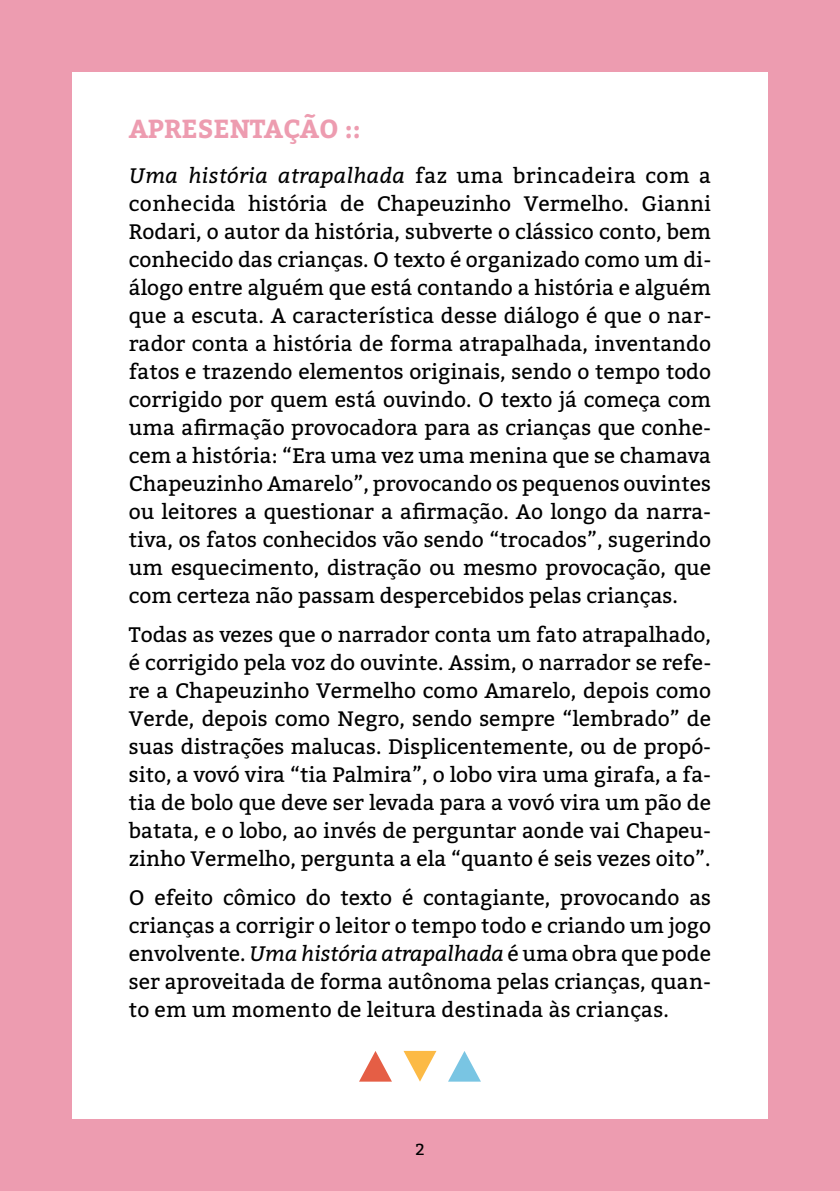
<style>
.page{position:relative;width:840px;height:1191px;background:#fff}
.page>*{position:absolute;margin:0;border:0;box-sizing:border-box;transform-origin:0 0}
.t1{font:700 26px "Bitter";letter-spacing:-.01em;color:#ed9cb0}
.t2{font:21px/28px "Bitter";color:#000;text-align:justify}
.t3{font:16px "Bitter";color:#000}
.s1{font-style:italic}
</style>
<div class="page">
<div style="left:0;top:0;width:839px;height:1191px;background:#ed9cb0"></div>
<div style="left:72px;top:72px;width:695px;height:1047px;background:#fff"></div>
<svg style="left:359px;top:1051px;width:33px;height:30px"></svg>
<svg style="left:403px;top:1051px;width:33px;height:30px"></svg>
<svg style="left:448px;top:1051px;width:32px;height:30px"></svg>
<p class="t1" style="left:129px;top:108px;width:233px">APRESENTAÇÃO ::</p>
<p class="t2" style="left:129px;top:160px;width:583px"><span class="s1">Uma história atrapalhada</span> faz uma brincadeira com a conhecida história de Chapeuzinho Vermelho. Gianni Rodari, o autor da história, subverte o clássico conto, bem conhecido das crianças. O texto é organizado como um di&shy;álogo entre alguém que está contando a história e alguém que a escuta. A característica desse diálogo é que o nar&shy;rador conta a história de forma atrapalhada, inventando fatos e trazendo elementos originais, sendo o tempo todo corrigido por quem está ouvindo. O texto já começa com uma afirmação provocadora para as crianças que conhe&shy;cem a história: “Era uma vez uma menina que se chamava Chapeuzinho Amarelo”, provocando os pequenos ouvintes ou leitores a questionar a afirmação. Ao longo da narra&shy;tiva, os fatos conhecidos vão sendo “trocados”, sugerindo um esquecimento, distração ou mesmo provocação, que com certeza não passam despercebidos pelas crianças.</p>
<p class="t2" style="left:129px;top:620px;width:583px">Todas as vezes que o narrador conta um fato atrapalhado, é corrigido pela voz do ouvinte. Assim, o narrador se refe&shy;re a Chapeuzinho Vermelho como Amarelo, depois como Verde, depois como Negro, sendo sempre “lembrado” de suas distrações malucas. Displicentemente, ou de propó&shy;sito, a vovó vira “tia Palmira”, o lobo vira uma girafa, a fa&shy;tia de bolo que deve ser levada para a vovó vira um pão de batata, e o lobo, ao invés de perguntar aonde vai Chapeu&shy;zinho Vermelho, pergunta a ela “quanto é seis vezes oito”.</p>
<p class="t2" style="left:129px;top:883px;width:583px">O efeito cômico do texto é contagiante, provocando as crianças a corrigir o leitor o tempo todo e criando um jogo envolvente. <span class="s1">Uma história atrapalhada</span> é uma obra que pode ser aproveitada de forma autônoma pelas crianças, quan&shy;to em um momento de leitura destinada às crianças.</p>
<p class="t3" style="left:415px;top:1138px;width:11px">2</p>
</div>
